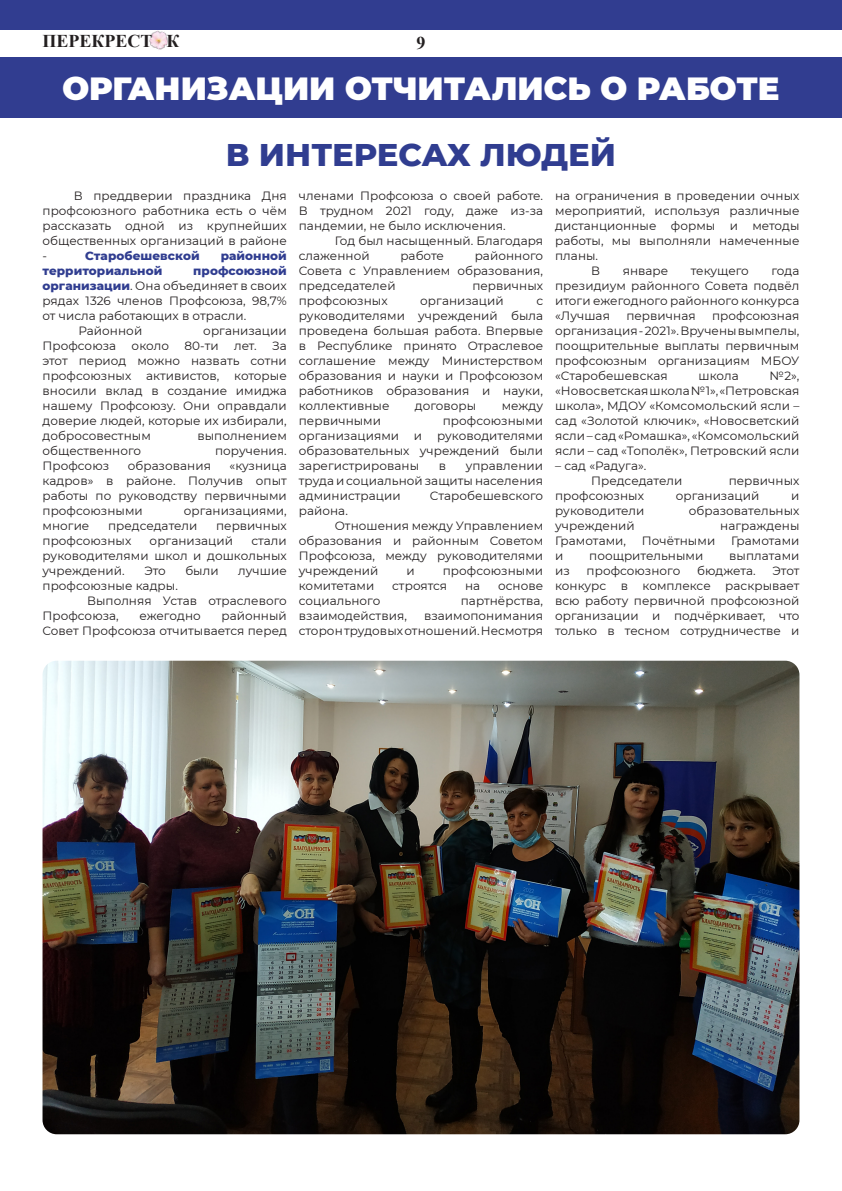
<style>
.page{position:relative;width:842px;height:1191px;background:#fff}
.page>*{position:absolute;margin:0;border:0;box-sizing:border-box;transform-origin:0 0}
.t1{font:900 32px "Montserrat";color:#fff}
.Стиль_абзаца_2{font:800 32px "Montserrat";color:#303d90}
.t2{font:700 18px "Times New Roman";color:#231f20}
.Стиль_абзаца_2-2{font:12px/15px "Montserrat";letter-spacing:.005em;color:#231f20;text-align:justify}
.Стиль_абзаца_2-3{font:800 12px "Montserrat";letter-spacing:.005em;color:#303d90}
.s1{font-weight:800;color:#303d90}
</style>
<div class="page">
<div style="left:0;top:0;width:842px;height:30px;background:#313d90"></div>
<div style="left:0;top:57px;width:842px;height:61px;background:#313d90"></div>
<img style="left:43px;top:660px;width:756px;height:474px">
<img style="left:149px;top:30px;width:20px;height:20px">
<p class="t2" style="left:43px;top:28px;width:138px">ПЕРЕКРЕСТОК</p>
<p class="t2" style="left:416px;top:30px;width:10px">9</p>
<p class="t1" style="left:62px;top:65px;width:719px">ОРГАНИЗАЦИИ ОТЧИТАЛИСЬ О РАБОТЕ</p>
<p class="Стиль_абзаца_2" style="left:226px;top:131px;width:392px">В ИНТЕРЕСАХ ЛЮДЕЙ</p>
<p class="Стиль_абзаца_2-2" style="left:43px;top:188px;width:246px;text-indent:31px">В преддверии праздника Дня профсоюзного работника есть о чём рассказать одной из крупнейших общественных организаций в районе -</p>
<p class="Стиль_абзаца_2-2" style="left:299px;top:188px;width:246px">членами Профсоюза о своей работе.<br>В трудном 2021 году, даже из-за пандемии, не было исключения.</p>
<p class="Стиль_абзаца_2-2" style="left:299px;top:233px;width:246px;text-indent:36px">Год был насыщенный. Благодаря слаженной</p>
<p class="Стиль_абзаца_2-2" style="left:555px;top:188px;width:246px">на ограничения в проведении очных мероприятий, используя различные дистанционные формы и методы работы, мы выполняли намеченные планы.</p>
<p class="Стиль_абзаца_2-2" style="left:591px;top:263px;width:10px">В</p>
<p class="Стиль_абзаца_2-2" style="left:623px;top:263px;width:47px">январе</p>
<p class="Стиль_абзаца_2-2" style="left:691px;top:263px;width:60px">текущего</p>
<p class="Стиль_абзаца_2-3" style="left:85px;top:247px;width:116px">Старобешевской</p>
<p class="Стиль_абзаца_2-3" style="left:221px;top:247px;width:67px">районной</p>
<p class="Стиль_абзаца_2-3" style="left:43px;top:262px;width:121px">территориальной</p>
<p class="Стиль_абзаца_2-2" style="left:400px;top:248px;width:45px">работе</p>
<p class="Стиль_абзаца_2-2" style="left:299px;top:248px;width:246px;text-indent:176px">районного Совета с Управлением образования, председателей</p>
<p class="Стиль_абзаца_2-2" style="left:43px;top:263px;width:246px;text-indent:151px"><span class="s1">профсоюзной организации</span>. Она объединяет в своих рядах 1326 членов Профсоюза, 98,7% от числа работающих в отрасли.</p>
<p class="Стиль_абзаца_2-2" style="left:79px;top:323px;width:65px">Районной</p>
<p class="Стиль_абзаца_2-2" style="left:203px;top:323px;width:85px">организации</p>
<p class="Стиль_абзаца_2-2" style="left:43px;top:338px;width:75px">Профсоюза</p>
<p class="Стиль_абзаца_2-2" style="left:132px;top:338px;width:39px">около</p>
<p class="Стиль_абзаца_2-2" style="left:184px;top:338px;width:36px">80-ти</p>
<p class="Стиль_абзаца_2-2" style="left:234px;top:338px;width:24px">лет.</p>
<p class="Стиль_абзаца_2-2" style="left:555px;top:263px;width:246px;text-indent:216px">года президиум районного Совета подвёл итоги ежегодного районного конкурса «Лучшая</p>
<p class="Стиль_абзаца_2-2" style="left:472px;top:278px;width:72px">первичных</p>
<p class="Стиль_абзаца_2-2" style="left:299px;top:293px;width:90px">профсоюзных</p>
<p class="Стиль_абзаца_2-2" style="left:420px;top:293px;width:85px">организаций</p>
<p class="Стиль_абзаца_2-2" style="left:299px;top:293px;width:246px;text-indent:238px">с руководителями учреждений была проведена большая работа. Впервые в Республике принято Отраслевое соглашение между Министерством образования и науки и Профсоюзом работников образования и науки, коллективные</p>
<p class="Стиль_абзаца_2-2" style="left:555px;top:308px;width:246px;text-indent:157px">профсоюзная организация - 2021». Вручены вымпелы, поощрительные выплаты первичным профсоюзным организациям МБОУ «Старобешевская</p>
<p class="Стиль_абзаца_2-2" style="left:626px;top:308px;width:71px">первичная</p>
<p class="Стиль_абзаца_2-2" style="left:43px;top:338px;width:246px;text-indent:230px">За этот период можно назвать сотни профсоюзных активистов, которые вносили вклад в создание имиджа нашему Профсоюзу. Они оправдали доверие людей, которые их избирали, добросовестным</p>
<p class="Стиль_абзаца_2-2" style="left:555px;top:368px;width:246px;text-indent:214px">№2», «Новосветская школа №1», «Петровская школа», МДОУ «Комсомольский ясли – сад «Золотой ключик», «Новосветский ясли – сад «Ромашка», «Комсомольский ясли – сад «Тополёк», Петровский ясли</p>
<p class="Стиль_абзаца_2-2" style="left:555px;top:458px;width:93px">– сад «Радуга».</p>
<p class="Стиль_абзаца_2-2" style="left:591px;top:473px;width:93px">Председатели</p>
<p class="Стиль_абзаца_2-2" style="left:729px;top:473px;width:72px">первичных</p>
<p class="Стиль_абзаца_2-2" style="left:555px;top:488px;width:90px">профсоюзных</p>
<p class="Стиль_абзаца_2-2" style="left:676px;top:488px;width:85px">организаций</p>
<p class="Стиль_абзаца_2-2" style="left:791px;top:488px;width:10px">и</p>
<p class="Стиль_абзаца_2-2" style="left:555px;top:503px;width:91px">руководители</p>
<p class="Стиль_абзаца_2-2" style="left:689px;top:503px;width:112px">образовательных</p>
<p class="Стиль_абзаца_2-2" style="left:555px;top:518px;width:81px">учреждений</p>
<p class="Стиль_абзаца_2-2" style="left:720px;top:518px;width:81px">награждены</p>
<p class="Стиль_абзаца_2-2" style="left:555px;top:533px;width:72px">Грамотами,</p>
<p class="Стиль_абзаца_2-2" style="left:642px;top:533px;width:75px">Почётными</p>
<p class="Стиль_абзаца_2-2" style="left:731px;top:533px;width:70px">Грамотами</p>
<p class="Стиль_абзаца_2-2" style="left:555px;top:548px;width:10px">и</p>
<p class="Стиль_абзаца_2-2" style="left:589px;top:548px;width:116px">поощрительными</p>
<p class="Стиль_абзаца_2-2" style="left:729px;top:548px;width:72px">выплатами</p>
<p class="Стиль_абзаца_2-2" style="left:555px;top:563px;width:16px">из</p>
<p class="Стиль_абзаца_2-2" style="left:586px;top:563px;width:95px">профсоюзного</p>
<p class="Стиль_абзаца_2-2" style="left:697px;top:563px;width:60px">бюджета.</p>
<p class="Стиль_абзаца_2-2" style="left:698px;top:368px;width:42px">школа</p>
<p class="Стиль_абзаца_2-2" style="left:415px;top:398px;width:63px">договоры</p>
<p class="Стиль_абзаца_2-2" style="left:502px;top:398px;width:43px">между</p>
<p class="Стиль_абзаца_2-2" style="left:299px;top:413px;width:246px;text-indent:144px">профсоюзными организациями и руководителями образовательных учреждений были зарегистрированы</p>
<p class="Стиль_абзаца_2-2" style="left:299px;top:413px;width:84px">первичными</p>
<p class="Стиль_абзаца_2-2" style="left:197px;top:428px;width:91px">выполнением</p>
<p class="Стиль_абзаца_2-2" style="left:43px;top:443px;width:100px">общественного</p>
<p class="Стиль_абзаца_2-2" style="left:215px;top:443px;width:73px">поручения.</p>
<p class="Стиль_абзаца_2-2" style="left:43px;top:458px;width:68px">Профсоюз</p>
<p class="Стиль_абзаца_2-2" style="left:128px;top:458px;width:85px">образования</p>
<p class="Стиль_абзаца_2-2" style="left:43px;top:458px;width:246px;text-indent:187px">«кузница кадров» в районе. Получив опыт работы по руководству первичными профсоюзными</p>
<p class="Стиль_абзаца_2-2" style="left:299px;top:458px;width:246px;text-indent:167px">управлении труда и социальной защиты населения администрации</p>
<p class="Стиль_абзаца_2-2" style="left:439px;top:458px;width:9px">в</p>
<p class="Стиль_абзаца_2-2" style="left:430px;top:488px;width:115px">Старобешевского</p>
<p class="Стиль_абзаца_2-2" style="left:299px;top:503px;width:51px">района.</p>
<p class="Стиль_абзаца_2-2" style="left:299px;top:518px;width:246px;text-indent:36px">Отношения между Управлением образования и районным Советом Профсоюза, между руководителями учреждений</p>
<p class="Стиль_абзаца_2-2" style="left:184px;top:503px;width:104px">организациями,</p>
<p class="Стиль_абзаца_2-2" style="left:43px;top:518px;width:48px">многие</p>
<p class="Стиль_абзаца_2-2" style="left:108px;top:518px;width:91px">председатели</p>
<p class="Стиль_абзаца_2-2" style="left:216px;top:518px;width:72px">первичных</p>
<p class="Стиль_абзаца_2-2" style="left:43px;top:533px;width:90px">профсоюзных</p>
<p class="Стиль_абзаца_2-2" style="left:150px;top:533px;width:85px">организаций</p>
<p class="Стиль_абзаца_2-2" style="left:43px;top:533px;width:246px;text-indent:209px">стали руководителями школ и дошкольных учреждений.</p>
<p class="Стиль_абзаца_2-2" style="left:144px;top:563px;width:23px">Это</p>
<p class="Стиль_абзаца_2-2" style="left:185px;top:563px;width:35px">были</p>
<p class="Стиль_абзаца_2-2" style="left:238px;top:563px;width:50px">лучшие</p>
<p class="Стиль_абзаца_2-2" style="left:43px;top:578px;width:137px">профсоюзные кадры.</p>
<p class="Стиль_абзаца_2-2" style="left:43px;top:593px;width:246px;text-indent:44px">Выполняя Устав отраслевого<br>Профсоюза,</p>
<p class="Стиль_абзаца_2-2" style="left:406px;top:563px;width:10px">и</p>
<p class="Стиль_абзаца_2-2" style="left:443px;top:563px;width:102px">профсоюзными</p>
<p class="Стиль_абзаца_2-2" style="left:555px;top:563px;width:246px;text-indent:217px">Этот конкурс в комплексе раскрывает всю работу первичной профсоюзной организации и подчёркивает, что только в тесном сотрудничестве и</p>
<p class="Стиль_абзаца_2-2" style="left:299px;top:578px;width:77px">комитетами</p>
<p class="Стиль_абзаца_2-2" style="left:392px;top:578px;width:56px">строятся</p>
<p class="Стиль_абзаца_2-2" style="left:465px;top:578px;width:17px">на</p>
<p class="Стиль_абзаца_2-2" style="left:498px;top:578px;width:47px">основе</p>
<p class="Стиль_абзаца_2-2" style="left:299px;top:593px;width:83px">социального</p>
<p class="Стиль_абзаца_2-2" style="left:461px;top:593px;width:84px">партнёрства,</p>
<p class="Стиль_абзаца_2-2" style="left:299px;top:608px;width:110px">взаимодействия,</p>
<p class="Стиль_абзаца_2-2" style="left:43px;top:608px;width:246px;text-align:right">районный<br>Совет Профсоюза отчитывается перед</p>
<p class="Стиль_абзаца_2-2" style="left:299px;top:608px;width:246px;text-align:right">взаимопонимания<br>сторон трудовых отношений. Несмотря</p>
<p class="Стиль_абзаца_2-2" style="left:139px;top:608px;width:63px">ежегодно</p>
</div>
